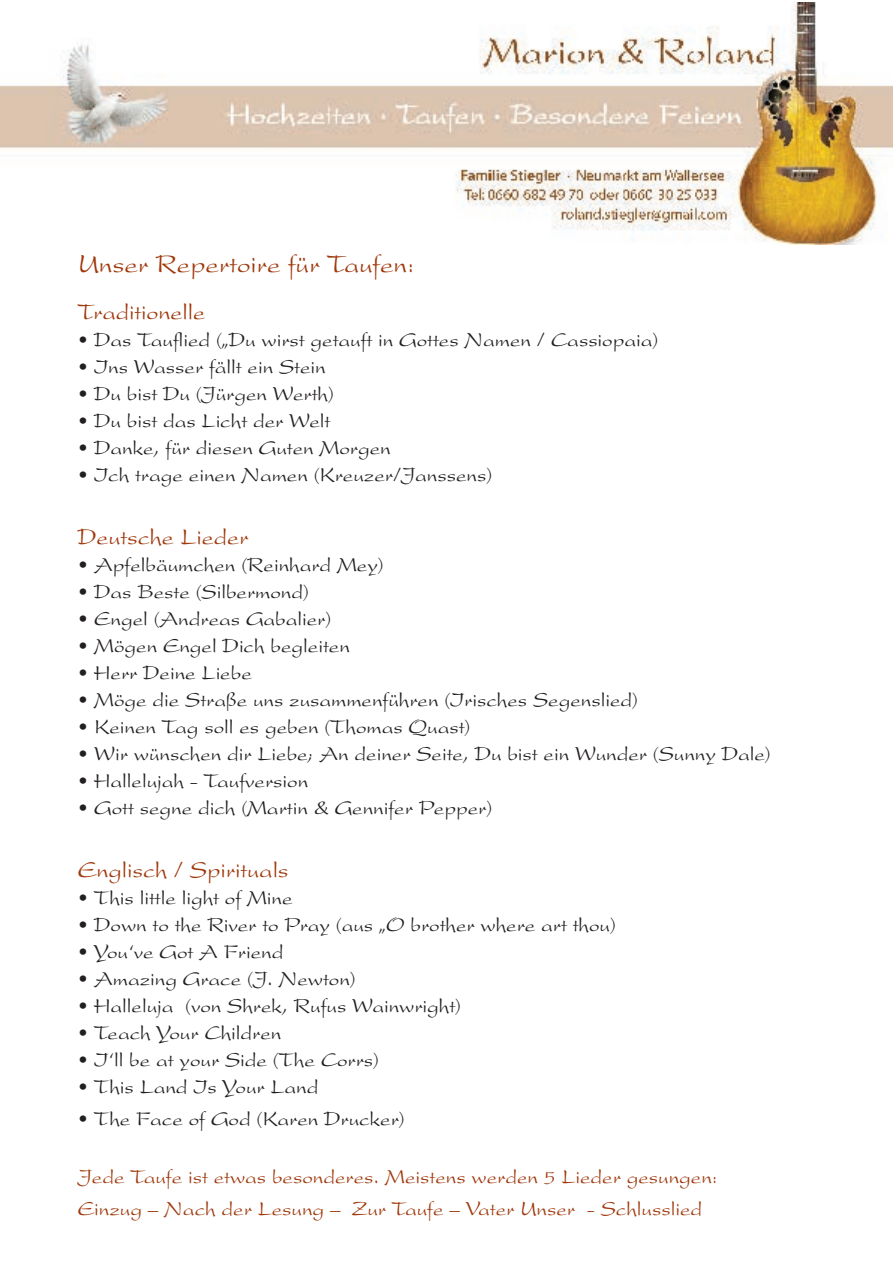
<style>
.page{position:relative;width:893px;height:1263px;background:#fff}
.page>*{position:absolute;margin:0;border:0;box-sizing:border-box;transform-origin:0 0}
.t1{font:27px "Present";color:#9f380b}
.t2{font:24px "Present";color:#9f380b}
.t3{font:21px "Present";color:#231f20}
.t4{font:21px/31.5px "Present";color:#9f380b}
</style>
<div class="page">
<img style="left:0;top:2px;width:893px;height:242px">
<p class="t1" style="left:78px;top:249px;width:338px">Unser Repertoire für Taufen:</p>
<p class="t2" style="left:78px;top:298px;width:129px">Traditionelle</p>
<p class="t3" style="left:78px;top:328px;width:582px">• Das Tauflied („Du wirst getauft in Gottes Namen / Cassiopaia)</p>
<p class="t3" style="left:78px;top:355px;width:249px">• Ins Wasser fällt ein Stein</p>
<p class="t3" style="left:78px;top:382px;width:257px">• Du bist Du (Jürgen Werth)</p>
<p class="t3" style="left:78px;top:409px;width:254px">• Du bist das Licht der Welt</p>
<p class="t3" style="left:78px;top:436px;width:314px">• Danke, für diesen Guten Morgen</p>
<p class="t3" style="left:78px;top:463px;width:416px">• Ich trage einen Namen (Kreuzer/Janssens)</p>
<p class="t2" style="left:78px;top:523px;width:172px">Deutsche Lieder</p>
<p class="t3" style="left:78px;top:553px;width:307px">• Apfelbäumchen (Reinhard Mey)</p>
<p class="t3" style="left:78px;top:580px;width:233px">• Das Beste (Silbermond)</p>
<p class="t3" style="left:78px;top:607px;width:255px">• Engel (Andreas Gabalier)</p>
<p class="t3" style="left:78px;top:634px;width:273px">• Mögen Engel Dich begleiten</p>
<p class="t3" style="left:78px;top:661px;width:175px">• Herr Deine Liebe</p>
<p class="t3" style="left:78px;top:688px;width:562px">• Möge die Straße uns zusammenführen (Irisches Segenslied)</p>
<p class="t3" style="left:78px;top:715px;width:394px">• Keinen Tag soll es geben (Thomas Quast)</p>
<p class="t3" style="left:78px;top:742px;width:694px">• Wir wünschen dir Liebe; An deiner Seite, Du bist ein Wunder (Sunny Dale)</p>
<p class="t3" style="left:78px;top:769px;width:232px">• Hallelujah - Taufversion</p>
<p class="t3" style="left:78px;top:796px;width:416px">• Gott segne dich (Martin &amp; Gennifer Pepper)</p>
<p class="t2" style="left:78px;top:856px;width:212px">Englisch / Spirituals</p>
<p class="t3" style="left:78px;top:886px;width:216px">• This little light of Mine</p>
<p class="t3" style="left:78px;top:913px;width:539px">• Down to the River to Pray (aus „O brother where art thou)</p>
<p class="t3" style="left:78px;top:940px;width:207px">• You‘ve Got A Friend</p>
<p class="t3" style="left:78px;top:967px;width:279px">• Amazing Grace (J. Newton)</p>
<p class="t3" style="left:78px;top:994px;width:385px">• Halleluja (von Shrek, Rufus Wainwright)</p>
<p class="t3" style="left:78px;top:1021px;width:205px">• Teach Your Children</p>
<p class="t3" style="left:78px;top:1048px;width:303px">• I‘ll be at your Side (The Corrs)</p>
<p class="t3" style="left:78px;top:1075px;width:242px">• This Land Is Your Land</p>
<p class="t3" style="left:78px;top:1106px;width:328px">• The Face of God (Karen Drucker)</p>
<p class="t4" style="left:78px;top:1161px;width:641px">Jede Taufe ist etwas besonderes. Meistens werden 5 Lieder gesungen:<br>Einzug – Nach der Lesung – Zur Taufe – Vater Unser - Schlusslied</p>
</div>
